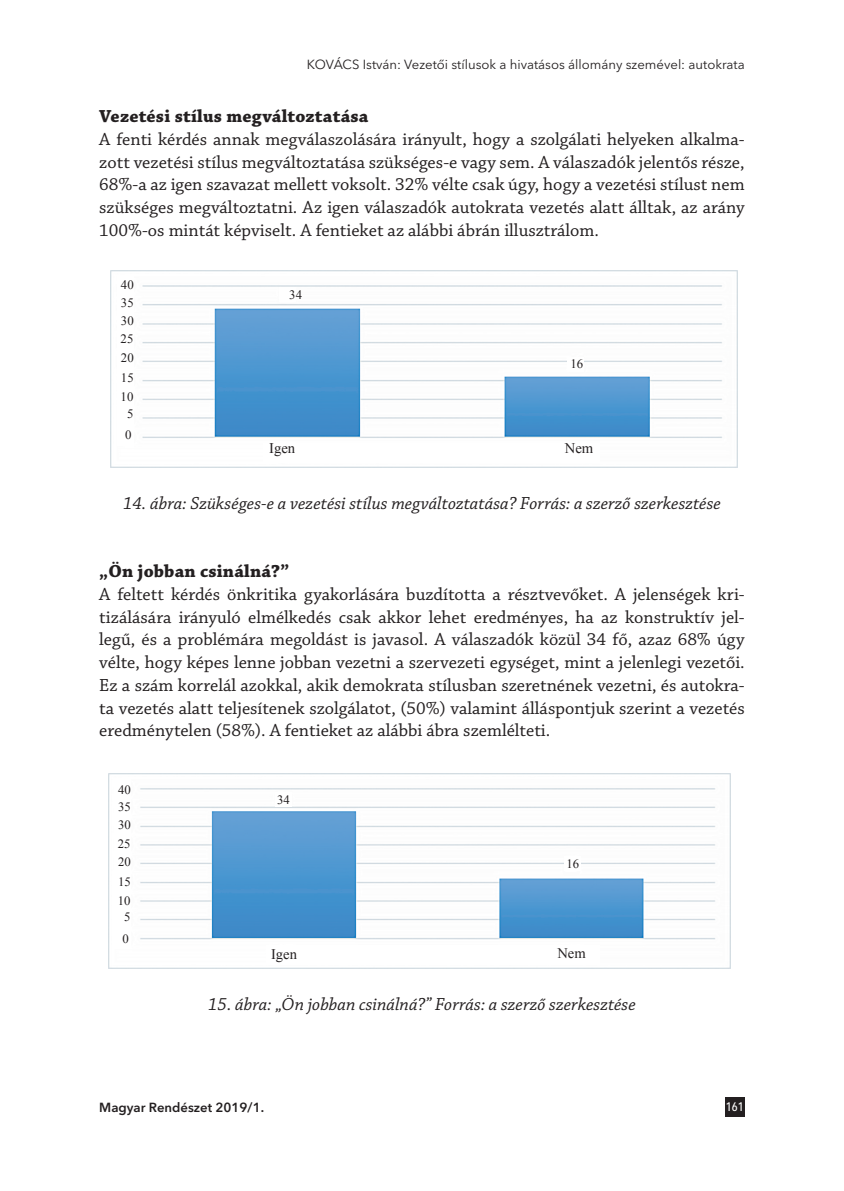
<style>
.page{position:relative;width:844px;height:1191px;background:#fff}
.page>*{position:absolute;margin:0;border:0;box-sizing:border-box;transform-origin:0 0}
.Szöveg_1st{font:18.38px/22.8px "Chaparral Pro";color:#231f20;text-align:justify}
.Ábra__képalárás{font:italic 18.38px "Chaparral Pro";color:#231f20}
.Címsor_3{font:700 18.38px "Chaparral Pro";letter-spacing:.01em;color:#231f20}
.t1{font:14.7px "Times New Roman";color:#231f20}
.t2{font:14.53px "Times New Roman";color:#231f20}
.t3{font:13.12px "Avenir Next LT Pro";color:#231f20}
.t4{font:600 13.12px "Avenir Next LT Pro";color:#231f20}
.t5{font:12.78px "Times New Roman";color:#231f20}
.t6{font:500 condensed 12.25px "Avenir Next LT Pro";color:#fff}
</style>
<div class="page">
<div style="left:724px;top:1096px;width:20px;height:20px;background:#231f20"></div>
<img style="left:110px;top:270px;width:627px;height:197px">
<div style="left:117px;top:275px;width:17px;height:170px;background:#fff"></div>
<div style="left:279px;top:288px;width:17px;height:14px;background:#fff"></div>
<div style="left:567px;top:357px;width:16px;height:14px;background:#fff"></div>
<div style="left:264px;top:443px;width:336px;height:20px;background:#fff"></div>
<img style="left:108px;top:773px;width:622px;height:195px">
<div style="left:114px;top:779px;width:17px;height:170px;background:#fff"></div>
<div style="left:275px;top:792px;width:17px;height:14px;background:#fff"></div>
<div style="left:266px;top:945px;width:333px;height:19px;background:#fff"></div>
<div style="left:564px;top:856px;width:17px;height:15px;background:#fff"></div>
<p class="t3" style="left:307px;top:57px;width:439px">KOVÁCS István: Vezetői stílusok a hivatásos állomány szemével: autokrata</p>
<p class="Címsor_3" style="left:99px;top:105px;width:270px">Vezetési stílus megváltoztatása</p>
<p class="Szöveg_1st" style="left:99px;top:128px;width:646px">A fenti kérdés annak megválaszolására irányult, hogy a szolgálati helyeken alkalma&shy;zott vezetési stílus megváltoztatása szükséges-e vagy sem. A válaszadók jelentős része, 68%-a az igen szavazat mellett voksolt. 32% vélte csak úgy, hogy a vezetési stílust nem szükséges megváltoztatni. Az igen válaszadók autokrata vezetés alatt álltak, az arány 100%-os mintát képviselt. A fentieket az alábbi ábrán illusztrálom.</p>
<p class="t5" style="left:121px;top:276px;width:14px">40</p>
<p class="t5" style="left:121px;top:294px;width:14px">35</p>
<p class="t5" style="left:121px;top:312px;width:14px">30</p>
<p class="t5" style="left:121px;top:330px;width:14px">25</p>
<p class="t5" style="left:121px;top:369px;width:14px">15</p>
<p class="t5" style="left:121px;top:349px;width:14px">20</p>
<p class="t5" style="left:121px;top:388px;width:14px">10</p>
<p class="t5" style="left:125px;top:426px;width:8px">0</p>
<p class="t5" style="left:127px;top:405px;width:8px">5</p>
<p class="t5" style="left:289px;top:286px;width:14px">34</p>
<p class="t5" style="left:570px;top:355px;width:14px">16</p>
<p class="t1" style="left:269px;top:438px;width:28px">Igen</p>
<p class="t1" style="left:564px;top:438px;width:30px">Nem</p>
<p class="Ábra__képalárás" style="left:123px;top:493px;width:599px">14. ábra: Szükséges-e a vezetési stílus megváltoztatása? Forrás: a szerző szerkesztése</p>
<p class="Címsor_3" style="left:99px;top:560px;width:191px">„Ön jobban csinálná?”</p>
<p class="Szöveg_1st" style="left:99px;top:583px;width:646px">A feltett kérdés önkritika gyakorlására buzdította a résztvevőket. A jelenségek kri&shy;tizálására irányuló elmélkedés csak akkor lehet eredményes, ha az konstruktív jel&shy;legű, és a problémára megoldást is javasol. A válaszadók közül 34 fő, azaz 68% úgy vélte, hogy képes lenne jobban vezetni a szervezeti egységet, mint a jelenlegi vezetői.<br>Ez a szám korrelál azokkal, akik demokrata stílusban szeretnének vezetni, és autokra&shy;ta vezetés alatt teljesítenek szolgálatot, (50%) valamint álláspontjuk szerint a vezetés eredménytelen (58%). A fentieket az alábbi ábra szemlélteti.</p>
<p class="t5" style="left:118px;top:781px;width:14px">40</p>
<p class="t5" style="left:118px;top:798px;width:14px">35</p>
<p class="t5" style="left:118px;top:816px;width:14px">30</p>
<p class="t5" style="left:118px;top:834px;width:14px">25</p>
<p class="t5" style="left:118px;top:873px;width:14px">15</p>
<p class="t5" style="left:118px;top:853px;width:14px">20</p>
<p class="t5" style="left:118px;top:892px;width:14px">10</p>
<p class="t5" style="left:122px;top:930px;width:8px">0</p>
<p class="t5" style="left:124px;top:908px;width:8px">5</p>
<p class="t5" style="left:277px;top:791px;width:14px">34</p>
<p class="t5" style="left:566px;top:855px;width:14px">16</p>
<p class="t2" style="left:557px;top:943px;width:30px">Nem</p>
<p class="Ábra__képalárás" style="left:208px;top:993px;width:429px">15. ábra: „Ön jobban csinálná?” Forrás: a szerző szerkesztése</p>
<p class="t2" style="left:271px;top:944px;width:27px">Igen</p>
<p class="t4" style="left:99px;top:1099px;width:166px">Magyar Rendészet 2019/1.</p>
<p class="t6" style="left:725px;top:1099px;width:19px">161</p>
</div>
